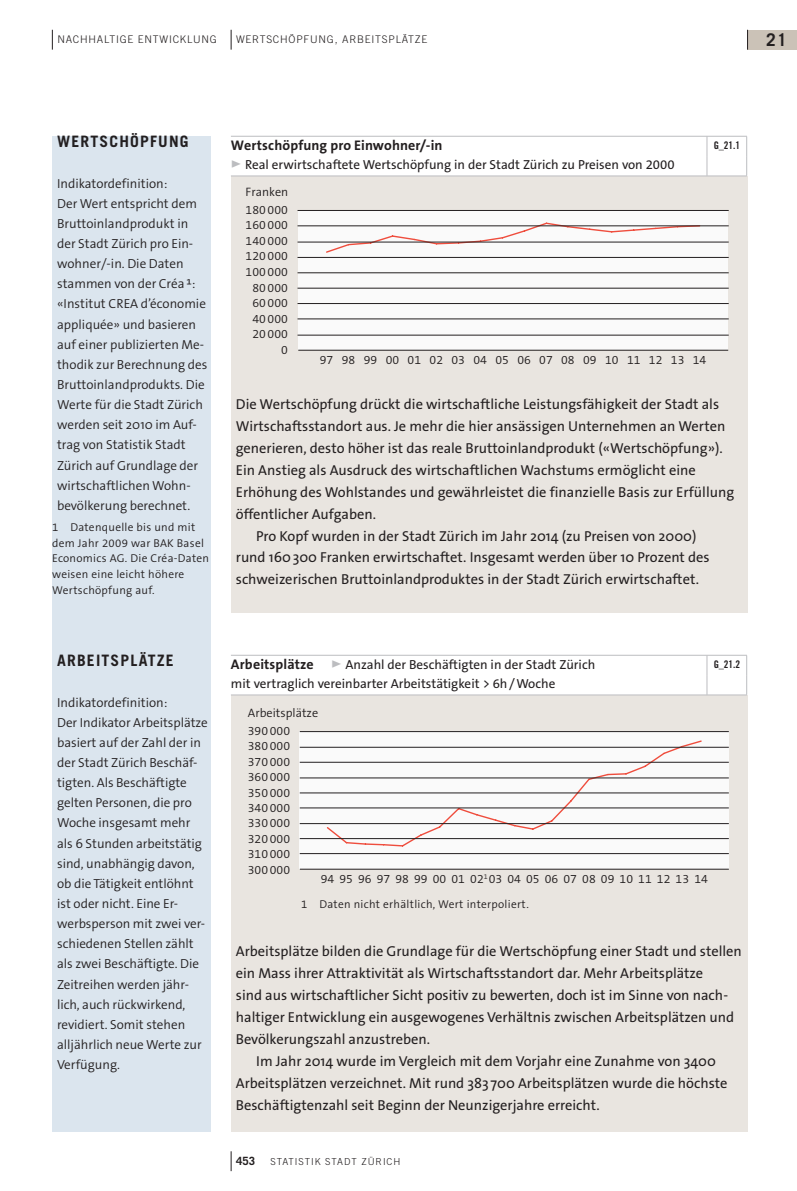
<style>
.page{position:relative;width:797px;height:1191px;background:#fff}
.page>*{position:absolute;margin:0;border:0;box-sizing:border-box;transform-origin:0 0}
._405-kapitelregister{font:700 17.5px "Trade Gothic LT Std";color:#231f20}
._570-TOC-titel_nachh{font:700 15.75px "Trade Gothic LT Std";letter-spacing:.075em;color:#231f20}
._354-lauftext_nachha{font:14.35px/21.9px "The Sans OT5 Plain";color:#231f20}
._355-lauftext_nachha{font:14.35px/21.9px "The Sans OT5 Plain";color:#231f20}
._100-G_grafiktitel{font:700 14px "The Sans OT7";letter-spacing:.01em;color:#231f20}
._335-marginalspalte{font:300 13.12px/20.1px "The Sans OT4";color:#231f20}
._100-G_grafiktitel-2{font:13.12px/18.4px "The Sans OT5 Plain";color:#231f20}
._101-G_grafikunterti{font:13.12px "The Sans OT5 Plain";color:#231f20}
.t1{font:300 12.25px/15.6px "The Sans OT4";color:#231f20}
._356-fussnote_nachha{font:300 11.38px/15.8px "The Sans OT4";letter-spacing:.025em;color:#231f20}
._410-pagina{font:700 11.38px "Trade Gothic LT Std";color:#231f20}
._401-kolumnentitel-s{font:300 10.5px "Trade Gothic LT Std";letter-spacing:.075em;color:#231f20}
._400-kolumnentitel-m{font:300 10.5px "Trade Gothic LT Std";letter-spacing:.075em;color:#231f20}
._103-G_grafikcode{font:10.5px "Trade Gothic LT Std Bd Cn 20";color:#231f20}
._411-fusssteg{font:300 9.62px "Trade Gothic LT Std";letter-spacing:.1em;color:#231f20}
.s1{font-family:"The Sans OT7";font-weight:700;font-size:17.5px;color:#bcbdc0}
.s2{font-family:"The Sans OT7";font-weight:700;font-size:14px}
</style>
<div class="page">
<div style="left:52px;top:136px;width:159px;height:995px;background:#dbe5ee"></div>
<div style="left:231px;top:176px;width:516px;height:436px;background:#e9e5e0"></div>
<div style="left:231px;top:695px;width:516px;height:436px;background:#e9e5e0"></div>
<div style="left:298px;top:210px;width:429px;height:140px;background:#fafafa"></div>
<svg style="left:325px;top:222px;width:375px;height:31px"></svg>
<hr style="left:298px;top:335px;width:429px;height:1px;background:#231f20">
<hr style="left:298px;top:318px;width:429px;height:1px;background:#231f20">
<hr style="left:298px;top:303px;width:429px;height:1px;background:#231f20">
<hr style="left:298px;top:288px;width:429px;height:1px;background:#231f20">
<hr style="left:298px;top:272px;width:429px;height:1px;background:#231f20">
<hr style="left:298px;top:257px;width:429px;height:1px;background:#231f20">
<hr style="left:298px;top:242px;width:429px;height:1px;background:#231f20">
<hr style="left:298px;top:225px;width:429px;height:1px;background:#231f20">
<hr style="left:298px;top:210px;width:429px;height:1px;background:#231f20">
<hr style="left:298px;top:350px;width:429px;height:1px;background:#231f20">
<div style="left:299px;top:731px;width:429px;height:138px;background:#fafafa"></div>
<svg style="left:325px;top:740px;width:377px;height:107px"></svg>
<hr style="left:299px;top:853px;width:429px;height:1px;background:#231f20">
<hr style="left:299px;top:838px;width:429px;height:1px;background:#231f20">
<hr style="left:299px;top:823px;width:429px;height:1px;background:#231f20">
<hr style="left:299px;top:807px;width:429px;height:1px;background:#231f20">
<hr style="left:299px;top:792px;width:429px;height:1px;background:#231f20">
<hr style="left:299px;top:777px;width:429px;height:1px;background:#231f20">
<hr style="left:299px;top:762px;width:429px;height:1px;background:#231f20">
<hr style="left:299px;top:747px;width:429px;height:1px;background:#231f20">
<hr style="left:299px;top:731px;width:429px;height:1px;background:#231f20">
<hr style="left:300px;top:868px;width:428px;height:1px;background:#231f20">
<svg style="left:231px;top:1151px;width:1px;height:20px"></svg>
<div style="left:747px;top:30px;width:49px;height:20px;background:#cbc2b7"></div>
<svg style="left:52px;top:30px;width:1px;height:20px"></svg>
<svg style="left:231px;top:30px;width:1px;height:20px"></svg>
<svg style="left:231px;top:655px;width:516px;height:40px"></svg>
<hr style="left:231px;top:176px;width:475px;height:1px;background:#bcbdc0">
<hr style="left:706px;top:176px;width:40px;height:1px;background:#bcbdc0">
<svg style="left:231px;top:136px;width:516px;height:40px"></svg>
<p class="_400-kolumnentitel-m" style="left:57px;top:33px;width:161px">NACHHALTIGE ENTWICKLUNG</p>
<p class="_401-kolumnentitel-s" style="left:236px;top:33px;width:192px">WERTSCHÖPFUNG, ARBEITSPLÄTZE</p>
<p class="_405-kapitelregister" style="left:765px;top:29px;width:22px">21</p>
<p class="_570-TOC-titel_nachh" style="left:57px;top:132px;width:133px">WERTSCHÖPFUNG</p>
<p class="_335-marginalspalte" style="left:57px;top:173px;width:112px">Indikatordefinition:</p>
<p class="_335-marginalspalte" style="left:57px;top:193px;width:152px">Der Wert entspricht dem<br>Bruttoinlandprodukt in der Stadt Zürich pro Ein&shy;wohner/-in. Die Daten stammen von der Créa1: «Institut CREA d’économie appliquée» und basieren auf einer publizierten Me&shy;thodik zur Berechnung des<br>Bruttoinlandprodukts. Die<br>Werte für die Stadt Zürich werden seit 2010 im Auf&shy;trag von Statistik Stadt<br>Zürich auf Grundlage der wirtschaftlichen Wohn&shy;bevölkerung berechnet.</p>
<p class="_356-fussnote_nachha" style="left:52px;top:519px;width:158px">1 Datenquelle bis und mit dem Jahr 2009 war BAK Basel<br>Economics AG. Die Créa-Daten weisen eine leicht höhere<br>Wertschöpfung auf.</p>
<p class="_570-TOC-titel_nachh" style="left:57px;top:651px;width:118px">ARBEITSPLÄTZE</p>
<p class="_335-marginalspalte" style="left:57px;top:692px;width:112px">Indikatordefinition:</p>
<p class="_335-marginalspalte" style="left:57px;top:712px;width:152px">Der Indikator Arbeitsplätze basiert auf der Zahl der in der Stadt Zürich Beschäf&shy;tigten. Als Beschäftigte gelten Personen, die pro<br>Woche insgesamt mehr als 6 Stunden arbeitstätig sind, unabhängig davon, ob die Tätigkeit entlöhnt ist oder nicht. Eine Er&shy;werbsperson mit zwei ver&shy;schiedenen Stellen zählt als zwei Beschäftigte. Die<br>Zeitreihen werden jähr&shy;lich, auch rückwirkend, revidiert. Somit stehen alljährlich neue Werte zur<br>Verfügung.</p>
<p class="_100-G_grafiktitel" style="left:231px;top:136px;width:213px">Wertschöpfung pro Einwohner/-in</p>
<p class="_101-G_grafikunterti" style="left:231px;top:156px;width:445px"><span class="s1">▹</span> Real erwirtschaftete Wertschöpfung in der Stadt Zürich zu Preisen von 2000</p>
<p class="t1" style="left:245px;top:184px;width:44px">Franken</p>
<p class="t1" style="left:245px;top:202px;width:44px">180 000<br>160 000</p>
<p class="t1" style="left:245px;top:233px;width:44px">140 000</p>
<p class="t1" style="left:245px;top:249px;width:44px">120 000</p>
<p class="t1" style="left:245px;top:264px;width:44px">100 000</p>
<p class="t1" style="left:252px;top:280px;width:37px">80 000</p>
<p class="t1" style="left:252px;top:295px;width:37px">60 000</p>
<p class="t1" style="left:252px;top:311px;width:37px">40 000</p>
<p class="t1" style="left:252px;top:326px;width:37px">20 000</p>
<p class="t1" style="left:281px;top:342px;width:8px">0</p>
<p class="t1" style="left:320px;top:352px;width:388px">97 98 99 00 01 02 03 04 05 06 07 08 09 10 11 12 13 14</p>
<p class="_103-G_grafikcode" style="left:713px;top:139px;width:28px">G_21.1</p>
<p class="_354-lauftext_nachha" style="left:236px;top:393px;width:499px">Die Wertschöpfung drückt die wirtschaftliche Leistungsfähigkeit der Stadt als Wirtschaftsstandort aus. Je mehr die hier ansässigen Unternehmen an Werten generieren, desto höher ist das reale Bruttoinlandprodukt («Wertschöpfung»).<br>Ein Anstieg als Ausdruck des wirtschaftlichen Wachstums ermöglicht eine Erhöhung des Wohlstandes und gewährleistet die finanzielle Basis zur Erfüllung öffentlicher Aufgaben.</p>
<p class="_355-lauftext_nachha" style="left:236px;top:525px;width:475px;text-indent:20px">Pro Kopf wurden in der Stadt Zürich im Jahr 2014 (zu Preisen von 2000) rund 160300 Franken erwirtschaftet. Insgesamt werden über 10 Prozent des schweizerischen Bruttoinlandproduktes in der Stadt Zürich erwirtschaftet.</p>
<p class="_100-G_grafiktitel-2" style="left:231px;top:655px;width:366px"><span class="s2">Arbeitsplätze</span> <span class="s1">▹</span> Anzahl der Beschäftigten in der Stadt Zürich mit vertraglich vereinbarter Arbeitstätigkeit &gt; 6h/Woche</p>
<p class="_103-G_grafikcode" style="left:713px;top:657px;width:28px">G_21.2</p>
<p class="t1" style="left:248px;top:703px;width:72px;line-height:18.4px">Arbeitsplätze<br>390 000</p>
<p class="t1" style="left:248px;top:738px;width:44px">380 000<br>370 000</p>
<p class="t1" style="left:248px;top:769px;width:44px">360 000</p>
<p class="t1" style="left:248px;top:784px;width:44px">350 000</p>
<p class="t1" style="left:248px;top:800px;width:44px">340 000</p>
<p class="t1" style="left:248px;top:815px;width:44px">330 000</p>
<p class="t1" style="left:248px;top:831px;width:44px">320 000</p>
<p class="t1" style="left:248px;top:846px;width:44px">310 000</p>
<p class="t1" style="left:248px;top:861px;width:44px">300 000</p>
<p class="t1" style="left:320px;top:871px;width:388px">94 95 96 97 98 99 00 01 02<sup>1</sup> 03 04 05 06 07 08 09 10 11 12 13 14</p>
<p class="_356-fussnote_nachha" style="left:301px;top:896px;width:229px">1 Daten nicht erhältlich, Wert interpoliert.</p>
<p class="_354-lauftext_nachha" style="left:236px;top:940px;width:507px">Arbeitsplätze bilden die Grundlage für die Wertschöpfung einer Stadt und stellen ein Mass ihrer Attraktivität als Wirtschaftsstandort dar. Mehr Arbeitsplätze<br>sind aus wirtschaftlicher Sicht positiv zu bewerten, doch ist im Sinne von nach&shy;haltiger Entwicklung ein ausgewogenes Verhältnis zwischen Arbeitsplätzen und Bevölkerungszahl anzustreben.</p>
<p class="_355-lauftext_nachha" style="left:236px;top:1050px;width:493px;text-indent:20px">Im Jahr 2014 wurde im Vergleich mit dem Vorjahr eine Zunahme von 3400<br>Arbeitsplätzen verzeichnet. Mit rund 383 700 Arbeitsplätzen wurde die höchste<br>Beschäftigtenzahl seit Beginn der Neunzigerjahre erreicht.</p>
<p class="_410-pagina" style="left:236px;top:1153px;width:20px">453</p>
<p class="_411-fusssteg" style="left:270px;top:1155px;width:131px">STATISTIK STADT ZÜRICH</p>
</div>
